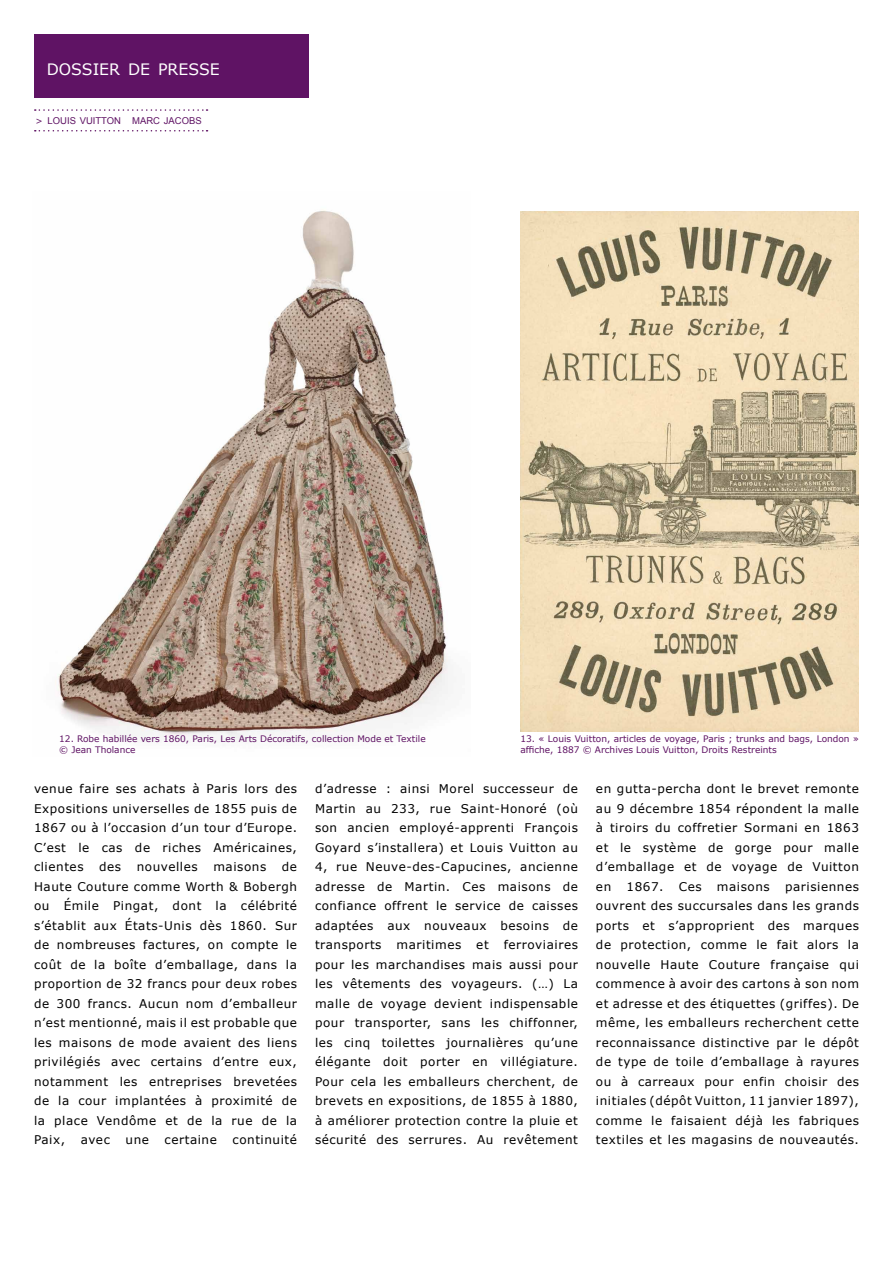
<style>
.page{position:relative;width:893px;height:1263px;background:#fff}
.page>*{position:absolute;margin:0;border:0;box-sizing:border-box;transform-origin:0 0}
.t1{font:15.75px "Verdana";color:#fff}
.t2{font:12px/19.5px "Verdana";letter-spacing:.045em;color:#000;text-align:justify}
.t3{font:9.45px "Arial";color:#5f1364}
.t4{font:9px/10.8px "Verdana";color:#5f1364}
.s1{font-family:"Verdana";font-size:9px}
</style>
<div class="page">
<svg style="left:35px;top:130px;width:173px;height:1px"></svg>
<svg style="left:35px;top:109px;width:173px;height:2px"></svg>
<div style="left:34px;top:34px;width:275px;height:64px;background:#5f1364"></div>
<img style="left:520px;top:211px;width:339px;height:520px">
<img style="left:55px;top:210px;width:393px;height:530px">
<h1 class="t1" style="left:47px;top:59px;width:175px">DOSSIER DE PRESSE</h1>
<p class="t3" style="left:36px;top:114px;width:168px"><span class="s1">&gt;</span> LOUIS VUITTON MARC JACOBS</p>
<p class="t4" style="left:59px;top:734px;width:368px">12. Robe habillée vers 1860, Paris, Les Arts Décoratifs, collection Mode et Textile © Jean Tholance</p>
<p class="t4" style="left:520px;top:734px;width:340px">13. « Louis Vuitton, articles de voyage, Paris ; trunks and bags, London » affiche, 1887 © Archives Louis Vuitton, Droits Restreints</p>
<p class="t2" style="left:34px;top:779px;width:265px">venue faire ses achats à Paris lors des Expositions universelles de 1855 puis de 1867 ou à l’occasion d’un tour d’Europe.<br>C’est le cas de riches Américaines, clientes</p>
<p class="t2" style="left:34px;top:857px;width:265px;text-indent:248px">de Haute Couture comme Worth &amp; Bobergh ou Émile Pingat, dont la célébrité s’établit aux États-U nis dès 1860. Sur de nombreuses factures, on compte le coût de la boîte d’emballage, dans la proportion de 32 francs pour deux robes de 300 francs. Aucun nom d’emballeur n’est mentionné, mais il est probable que les maisons de mode avaient des liens privilégiés avec certains d’entre eux, notamment les entreprises brevetées de la cour implantées à proximité de la place Vendôme et de la rue de la Paix,</p>
<p class="t2" style="left:99px;top:857px;width:23px">des</p>
<p class="t2" style="left:137px;top:857px;width:63px">nouvelles</p>
<p class="t2" style="left:213px;top:857px;width:54px">maisons</p>
<p class="t2" style="left:81px;top:1130px;width:31px">avec</p>
<p class="t2" style="left:126px;top:1130px;width:25px">une</p>
<p class="t2" style="left:165px;top:1130px;width:54px">certaine</p>
<p class="t2" style="left:233px;top:1130px;width:66px">continuité</p>
<p class="t2" style="left:315px;top:779px;width:265px">d’adresse : ainsi Morel successeur de Martin au 233, rue Saint-Honoré (où son ancien employé-apprenti François Goyard s’installera) et Louis Vuitton au 4, rue Neuve-des-Capucines, ancienne adresse de Martin. Ces maisons de confiance offrent le service de caisses adaptées aux nouveaux besoins de transports maritimes et ferroviaires pour les marchandises mais aussi pour les vêtements des voyageurs. (…) La malle de voyage devient indispensable pour transporter, sans les chiffonner, les cinq toilettes journalières qu’une élégante doit porter en villégiature.<br>Pour cela les emballeurs cherchent, de brevets en expositions, de 1855 à 1880, à améliorer protection contre la pluie et sécurité des serrures. Au revêtement</p>
<p class="t2" style="left:596px;top:779px;width:265px">en gutta-percha dont le brevet remonte au 9 décembre 1854 répondent la malle à tiroirs du coffretier Sormani en 1863 et le système de gorge pour malle d’emballage et de voyage de Vuitton en</p>
<p class="t2" style="left:626px;top:877px;width:39px">1867.</p>
<p class="t2" style="left:679px;top:877px;width:24px">Ces</p>
<p class="t2" style="left:717px;top:877px;width:54px">maisons</p>
<p class="t2" style="left:596px;top:877px;width:265px;text-indent:189px">parisiennes ouvrent des succursales dans les grands ports et s’approprient des marques de protection, comme le fait alors la nouvelle Haute Couture française qui commence à avoir des cartons à son nom et adresse et des étiquettes (griffes). De même, les emballeurs recherchent cette reconnaissance distinctive par le dépôt de type de toile d’emballage à rayures ou à carreaux pour enfin choisir des initiales (dépôt Vuitton, 11 janvier 1897), comme le faisaient déjà les fabriques textiles et les magasins de nouveautés.</p>
</div>
